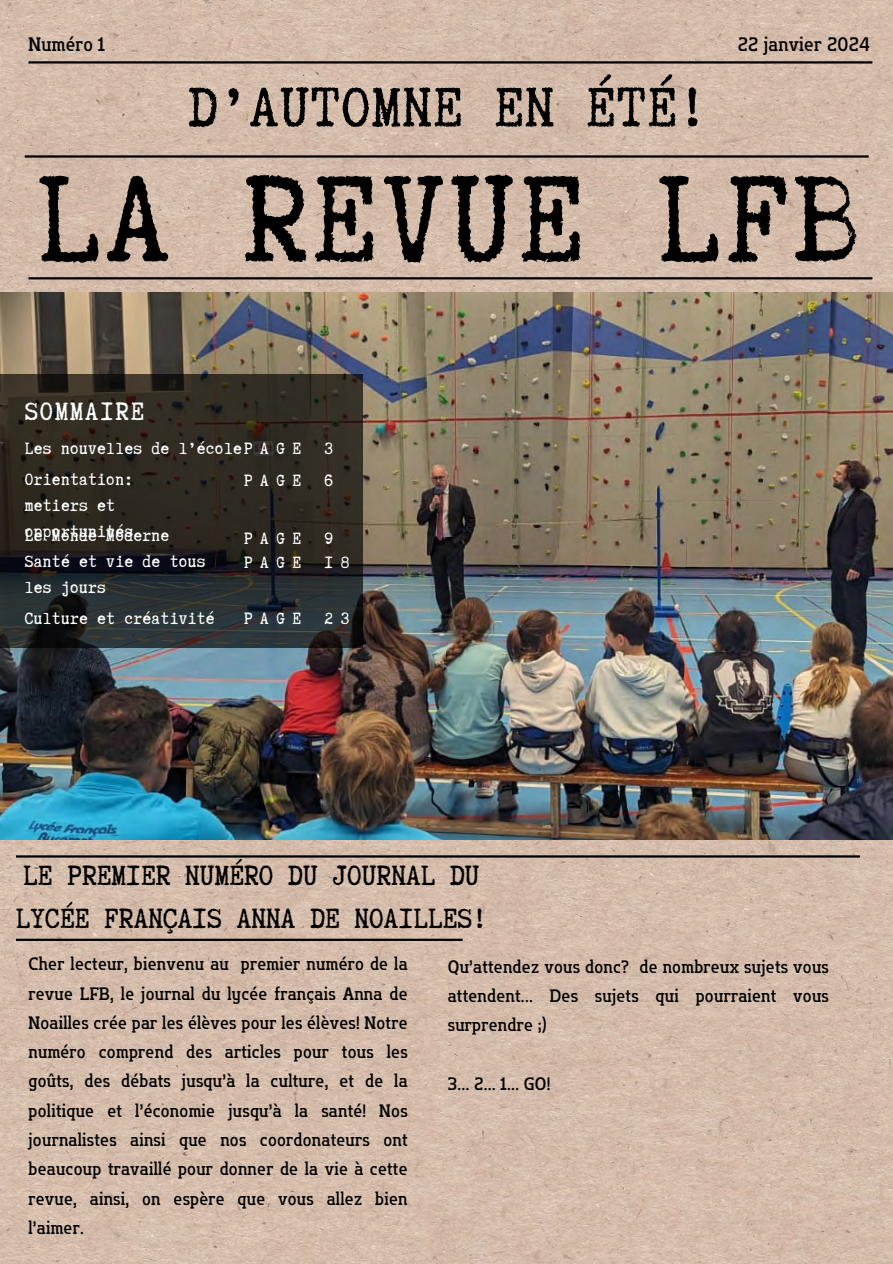
<style>
.page{position:relative;width:893px;height:1264px;background:#fff}
.page>*{position:absolute;margin:0;border:0;box-sizing:border-box;transform-origin:0 0}
.t1{font:146.1px "Truetypewriter Polygl OTT";letter-spacing:.025em;color:#000}
.t2{font:66.3px "Truetypewriter Polygl OTT";letter-spacing:.015em;color:#000}
.t3{font:33.15px/42.8px "Truetypewriter Polygl OTT";color:#000}
.t4{font:30px "Truetypewriter Polygl OTT";letter-spacing:.06em;color:#fff}
.t5{font:19.5px/25.8px "Truetypewriter Polygl OTT";letter-spacing:.02em;color:#fff}
.t6{font:19.5px "Flatory Slab 500 Semi Cond";letter-spacing:.015em;color:#000}
.t7{font:18px/29.2px "Flatory Slab 500 Semi Cond";letter-spacing:.015em;color:#000;text-align:justify}
</style>
<div class="page">
<img style="left:0;top:0;width:892px;height:1263px">
<img style="left:0;top:293px;width:892px;height:546px">
<hr style="left:28px;top:61px;width:844px;height:3px;background:#000">
<hr style="left:25px;top:155px;width:843px;height:3px;background:#000">
<hr style="left:28px;top:277px;width:844px;height:2px;background:#000">
<hr style="left:16px;top:855px;width:843px;height:2px;background:#000">
<hr style="left:16px;top:938px;width:446px;height:2px;background:#000">
<svg style="left:0;top:375px;width:362px;height:272px;background:#2a2823"></svg>
<p class="t6" style="left:28px;top:33px;width:78px">Numéro 1</p>
<p class="t6" style="left:737px;top:33px;width:133px">22 janvier 2024</p>
<p class="t2" style="left:188px;top:73px;width:520px">D’AUTOMNE EN ÉTÉ!</p>
<p class="t1" style="left:36px;top:143px;width:824px">LA REVUE LFB</p>
<p class="t4" style="left:25px;top:396px;width:121px">SOMMAIRE</p>
<p class="t5" style="left:25px;top:435px;width:310px">Les nouvelles de l’écoleP A G E 3</p>
<p class="t5" style="left:25px;top:466px;width:110px">Orientation: metiers et opportunités</p>
<p class="t5" style="left:244px;top:467px;width:91px">PAGE 6</p>
<p class="t5" style="left:25px;top:522px;width:146px">Le Monde Moderne</p>
<p class="t5" style="left:244px;top:525px;width:91px">PAGE 9</p>
<p class="t5" style="left:25px;top:548px;width:182px">Santé et vie de tous les jours</p>
<p class="t5" style="left:244px;top:549px;width:107px">PAGE 18</p>
<p class="t5" style="left:25px;top:605px;width:191px">Culture et créativité</p>
<p class="t5" style="left:244px;top:605px;width:107px">PAGE 23</p>
<p class="t3" style="left:16px;top:854px;width:472px">LE PREMIER NUMÉRO DU JOURNAL DU<br>LYCÉE FRANÇAIS ANNA DE NOAILLES!</p>
<p class="t7" style="left:28px;top:949px;width:380px">Cher lecteur, bienvenu au premier numéro de la revue LFB, le journal du lycée français Anna de Noailles crée par les élèves pour les élèves! Notre numéro comprend des articles pour tous les goûts, des débats jusqu’à la culture, et de la politique et l’économie jusqu’à la santé! Nos journalistes ainsi que nos coordonateurs ont beaucoup travaillé pour donner de la vie à cette revue, ainsi, on espère que vous allez bien l’aimer.</p>
<p class="t7" style="left:448px;top:951px;width:382px">Qu’attendez vous donc? de nombreux sujets vous attendent... Des sujets qui pourraient vous surprendre ;)</p>
<p class="t7" style="left:448px;top:1068px;width:104px">3… 2… 1… GO!</p>
</div>
